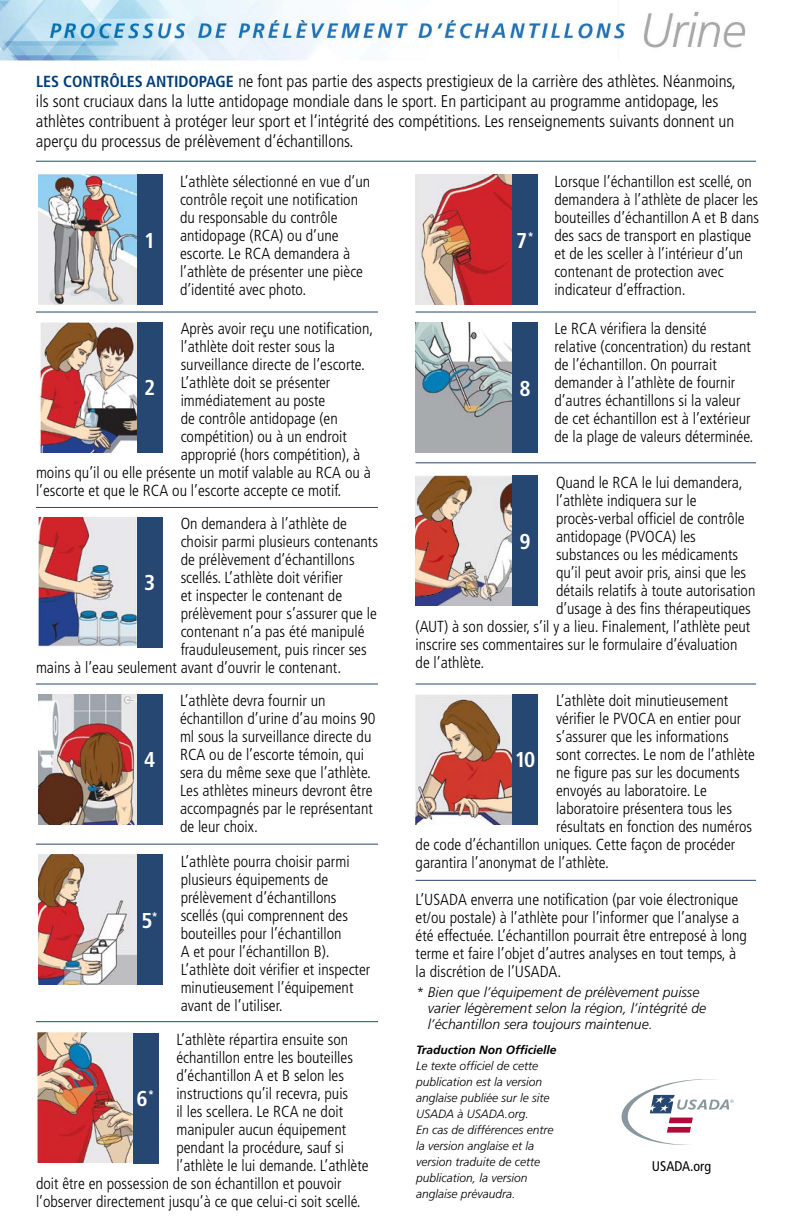
<style>
.page{position:relative;width:792px;height:1224px;background:#fff}
.page>*{position:absolute;margin:0;border:0;box-sizing:border-box;transform-origin:0 0}
.t1{font:700 condensed 21.4px "Frutiger LT Std";color:#fff}
.t2{font:300 condensed 17px/20px "Frutiger LT Std";color:#000}
.t3{font:300 condensed 16px/18px "Frutiger LT Std";color:#000}
.t4{font:italic 300 14px/16px "Frutiger LT Std";color:#000}
.t5{font:condensed 14px "Frutiger LT Std";color:#000}
.t6{font:italic 300 12px/16px "Frutiger LT Std";color:#000}
.t7{font:italic 700 12px "Frutiger LT Std";color:#000}
.s1{font-weight:700;font-size:16px;color:#003d79}
</style>
<div class="page">
<img style="left:0;top:0;width:756px;height:1164px">
<img style="left:39px;top:175px;width:98px;height:130px">
<div style="left:137px;top:175px;width:26px;height:130px;background:#254771"></div>
<img style="left:39px;top:322px;width:98px;height:130px">
<div style="left:137px;top:322px;width:26px;height:130px;background:#254771"></div>
<img style="left:39px;top:517px;width:98px;height:130px">
<div style="left:137px;top:517px;width:26px;height:130px;background:#254771"></div>
<img style="left:39px;top:694px;width:98px;height:130px">
<div style="left:137px;top:694px;width:26px;height:130px;background:#254771"></div>
<img style="left:39px;top:855px;width:98px;height:130px">
<div style="left:137px;top:855px;width:26px;height:130px;background:#254771"></div>
<hr style="left:36px;top:161px;width:720px;height:1px;background:#254771">
<hr style="left:36px;top:312px;width:342px;height:1px;background:#254771">
<hr style="left:416px;top:312px;width:340px;height:1px;background:#254771">
<hr style="left:416px;top:462px;width:340px;height:1px;background:#254771">
<hr style="left:416px;top:684px;width:340px;height:1px;background:#254771">
<hr style="left:416px;top:880px;width:340px;height:1px;background:#254771">
<hr style="left:36px;top:507px;width:342px;height:1px;background:#254771">
<hr style="left:36px;top:684px;width:342px;height:1px;background:#254771">
<hr style="left:36px;top:844px;width:342px;height:1px;background:#254771">
<hr style="left:36px;top:1021px;width:342px;height:1px;background:#254771">
<img style="left:36px;top:1033px;width:97px;height:130px">
<div style="left:133px;top:1033px;width:25px;height:130px;background:#254771"></div>
<img style="left:416px;top:322px;width:98px;height:130px">
<div style="left:512px;top:323px;width:26px;height:130px;background:#254771"></div>
<img style="left:416px;top:175px;width:96px;height:130px">
<div style="left:512px;top:175px;width:26px;height:130px;background:#254771"></div>
<img style="left:416px;top:476px;width:96px;height:130px">
<div style="left:512px;top:476px;width:26px;height:130px;background:#254771"></div>
<img style="left:416px;top:694px;width:96px;height:130px">
<div style="left:512px;top:694px;width:26px;height:130px;background:#254771"></div>
<svg style="left:620px;top:1079px;width:114px;height:68px"></svg>
<p class="t2" style="left:36px;top:72px;width:702px"><span class="s1">LES CONTRÔLES ANTIDOPAGE</span> ne font pas partie des aspects prestigieux de la carrière des athlètes. Néanmoins, ils sont cruciaux dans la lutte antidopage mondiale dans le sport. En participant au programme antidopage, les athlètes contribuent à protéger leur sport et l’intégrité des compétitions. Les renseignements suivants donnent un aperçu du processus de prélèvement d’échantillons.</p>
<h1 class="t1" style="left:144px;top:228px;width:13px">1</h1>
<p class="t3" style="left:180px;top:173px;width:192px">L’athlète sélectionné en vue d’un contrôle reçoit une notification du responsable du contrôle antidopage (RCA) ou d’une escorte. Le RCA demandera à l’athlète de présenter une pièce d’identité avec photo.</p>
<p class="t3" style="left:181px;top:320px;width:194px">Après avoir reçu une notification,</p>
<p class="t3" style="left:181px;top:338px;width:156px">l’athlète doit rester sous la</p>
<p class="t3" style="left:181px;top:356px;width:186px">surveillance directe de l’escorte.</p>
<p class="t3" style="left:181px;top:374px;width:151px">L’athlète doit se présenter</p>
<p class="t3" style="left:181px;top:392px;width:146px">immédiatement au poste</p>
<p class="t3" style="left:181px;top:410px;width:159px">de contrôle antidopage (en</p>
<p class="t3" style="left:181px;top:428px;width:168px">compétition) ou à un endroit</p>
<p class="t3" style="left:181px;top:446px;width:181px">approprié (hors compétition), à</p>
<p class="t3" style="left:36px;top:464px;width:336px">moins qu’il ou elle présente un motif valable au RCA ou à</p>
<p class="t3" style="left:36px;top:482px;width:307px">l’escorte et que le RCA ou l’escorte accepte ce motif.</p>
<p class="t3" style="left:181px;top:515px;width:168px">On demandera à l’athlète de</p>
<p class="t3" style="left:181px;top:533px;width:199px">choisir parmi plusieurs contenants</p>
<p class="t3" style="left:181px;top:551px;width:175px">de prélèvement d’échantillons</p>
<p class="t3" style="left:181px;top:569px;width:164px">scellés. L’athlète doit vérifier</p>
<p class="t3" style="left:181px;top:587px;width:163px">et inspecter le contenant de</p>
<p class="t3" style="left:181px;top:605px;width:198px">prélèvement pour s’assurer que le</p>
<p class="t3" style="left:181px;top:623px;width:185px">contenant n’a pas été manipulé</p>
<p class="t3" style="left:181px;top:641px;width:188px">frauduleusement, puis rincer ses</p>
<p class="t3" style="left:36px;top:659px;width:307px">mains à l’eau seulement avant d’ouvrir le contenant.</p>
<p class="t3" style="left:180px;top:692px;width:197px">L’athlète devra fournir un échantillon d’urine d’au moins 90 ml sous la surveillance directe du<br>RCA ou de l’escorte témoin, qui sera du même sexe que l’athlète.<br>Les athlètes mineurs devront être accompagnés par le représentant de leur choix.</p>
<p class="t3" style="left:181px;top:853px;width:191px">L’athlète pourra choisir parmi plusieurs équipements de prélèvement d’échantillons scellés (qui comprennent des bouteilles pour l’échantillon<br>A et pour l’échantillon B).<br>L’athlète doit vérifier et inspecter minutieusement l’équipement avant de l’utiliser.</p>
<h1 class="t1" style="left:144px;top:375px;width:13px">2</h1>
<h1 class="t1" style="left:144px;top:570px;width:13px">3</h1>
<h1 class="t1" style="left:144px;top:747px;width:13px">4</h1>
<h1 class="t1" style="left:142px;top:908px;width:18px">5<sup>*</sup></h1>
<p class="t3" style="left:176px;top:1030px;width:173px">L’athlète répartira ensuite son</p>
<p class="t3" style="left:176px;top:1048px;width:178px">échantillon entre les bouteilles</p>
<p class="t3" style="left:176px;top:1066px;width:169px">d’échantillon A et B selon les</p>
<p class="t3" style="left:176px;top:1084px;width:173px">instructions qu’il recevra, puis</p>
<p class="t3" style="left:176px;top:1102px;width:168px">il les scellera. Le RCA ne doit</p>
<p class="t3" style="left:176px;top:1120px;width:171px">manipuler aucun équipement</p>
<p class="t3" style="left:176px;top:1138px;width:169px">pendant la procédure, sauf si</p>
<p class="t3" style="left:176px;top:1156px;width:194px">l’athlète le lui demande. L’athlète</p>
<p class="t3" style="left:36px;top:1174px;width:307px">doit être en possession de son échantillon et pouvoir</p>
<p class="t3" style="left:36px;top:1192px;width:326px">l’observer directement jusqu’à ce que celui-ci soit scellé.</p>
<h1 class="t1" style="left:137px;top:1086px;width:19px">6<sup>*</sup></h1>
<p class="t3" style="left:554px;top:173px;width:206px">Lorsque l’échantillon est scellé, on demandera à l’athlète de placer les bouteilles d’échantillon A et B dans des sacs de transport en plastique et de les sceller à l’intérieur d’un contenant de protection avec indicateur d’effraction.</p>
<p class="t3" style="left:554px;top:320px;width:201px">Le RCA vérifiera la densité<br>relative (concentration) du restant de l’échantillon. On pourrait demander à l’athlète de fournir d’autres échantillons si la valeur de cet échantillon est à l’extérieur de la plage de valeurs déterminée.</p>
<p class="t3" style="left:556px;top:473px;width:188px">Quand le RCA le lui demandera,</p>
<p class="t3" style="left:556px;top:491px;width:142px">l’athlète indiquera sur le</p>
<p class="t3" style="left:556px;top:509px;width:190px">procès-verbal officiel de contrôle</p>
<p class="t3" style="left:556px;top:527px;width:141px">antidopage (PVOCA) les</p>
<p class="t3" style="left:556px;top:545px;width:184px">substances ou les médicaments</p>
<p class="t3" style="left:556px;top:563px;width:192px">qu’il peut avoir pris, ainsi que les</p>
<p class="t3" style="left:556px;top:581px;width:201px">détails relatifs à toute autorisation</p>
<p class="t3" style="left:556px;top:599px;width:196px">d’usage à des fins thérapeutiques</p>
<p class="t3" style="left:416px;top:617px;width:336px">(AUT) à son dossier, s’il y a lieu. Finalement, l’athlète peut</p>
<p class="t3" style="left:416px;top:635px;width:323px">inscrire ses commentaires sur le formulaire d’évaluation</p>
<p class="t3" style="left:416px;top:653px;width:70px">de l’athlète.</p>
<p class="t3" style="left:556px;top:692px;width:174px">L’athlète doit minutieusement</p>
<p class="t3" style="left:556px;top:710px;width:187px">vérifier le PVOCA en entier pour</p>
<p class="t3" style="left:556px;top:728px;width:174px">s’assurer que les informations</p>
<p class="t3" style="left:556px;top:746px;width:201px">sont correctes. Le nom de l’athlète</p>
<p class="t3" style="left:556px;top:764px;width:185px">ne figure pas sur les documents</p>
<p class="t3" style="left:556px;top:782px;width:152px">envoyés au laboratoire. Le</p>
<p class="t3" style="left:556px;top:800px;width:178px">laboratoire présentera tous les</p>
<p class="t3" style="left:556px;top:818px;width:198px">résultats en fonction des numéros</p>
<p class="t3" style="left:416px;top:836px;width:321px">de code d’échantillon uniques. Cette façon de procéder</p>
<p class="t3" style="left:416px;top:854px;width:195px">garantira l’anonymat de l’athlète.</p>
<p class="t3" style="left:416px;top:890px;width:333px">L’USADA enverra une notification (par voie électronique et/ou postale) à l’athlète pour l’informer que l’analyse a été effectuée. L’échantillon pourrait être entreposé à long terme et faire l’objet d’autres analyses en tout temps, à la discrétion de l’USADA.</p>
<h1 class="t1" style="left:516px;top:228px;width:19px">7<sup>*</sup></h1>
<h1 class="t1" style="left:520px;top:376px;width:13px">8</h1>
<h1 class="t1" style="left:520px;top:529px;width:13px">9</h1>
<h1 class="t1" style="left:515px;top:747px;width:22px">10</h1>
<p class="t4" style="left:428px;top:984px;width:280px;text-indent:-12px">* Bien que l’équipement de prélèvement puisse varier légèrement selon la région, l’intégrité de l’échantillon sera toujours maintenue.</p>
<p class="t7" style="left:416px;top:1043px;width:142px">Traduction Non Officielle</p>
<p class="t6" style="left:416px;top:1058px;width:139px">Le texte officiel de cette publication est la version anglaise publiée sur le site<br>USADA à USADA.org.<br>En cas de différences entre la version anglaise et la version traduite de cette publication, la version anglaise prévaudra.</p>
<p class="t5" style="left:652px;top:1158px;width:61px">USADA.org</p>
</div>
